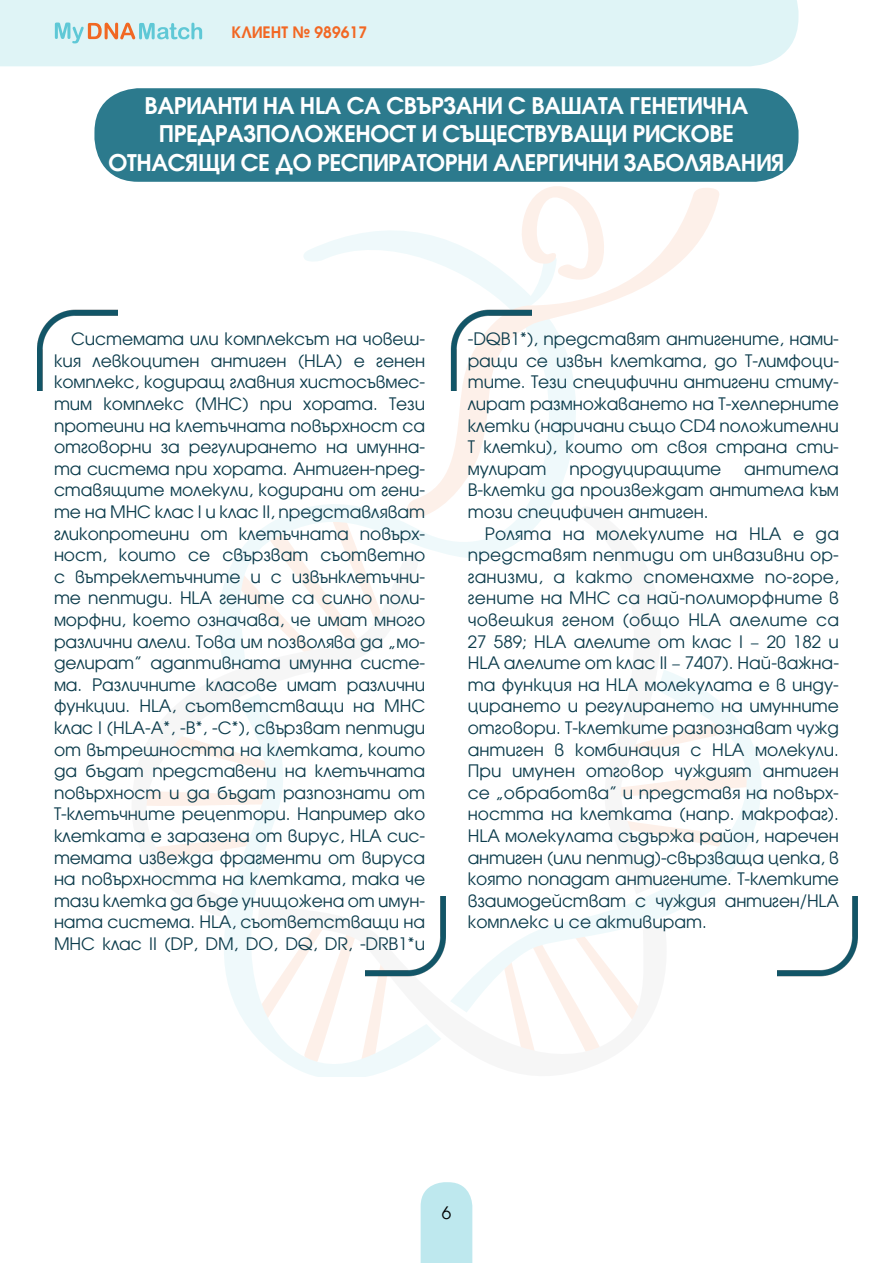
<style>
.page{position:relative;width:893px;height:1263px;background:#fff}
.page>*{position:absolute;margin:0;border:0;box-sizing:border-box;transform-origin:0 0}
.t1{font:700 24px/28.5px "Avanti";letter-spacing:-.02em;color:#fff;text-align:center}
.t2{font:18px/21.6px "Avanti B Normal";letter-spacing:-.005em;color:#0c3c4c;text-align:justify}
.t3{font:18px "Avanti B Normal";color:#000}
.t4{font:700 16.5px "Avanti";color:#f26723}
.s1{font-family:"Minion Pro"}
</style>
<div class="page">
<div style="left:0;top:0;width:798px;height:66px;background:#dff4f6"></div>
<svg style="left:55px;top:23px;width:147px;height:20px"></svg>
<svg style="left:625px;top:702px;width:136px;height:205px"></svg>
<svg style="left:621px;top:670px;width:99px;height:224px"></svg>
<svg style="left:451px;top:906px;width:234px;height:146px"></svg>
<svg style="left:224px;top:917px;width:217px;height:160px"></svg>
<svg style="left:146px;top:694px;width:137px;height:223px"></svg>
<svg style="left:304px;top:186px;width:258px;height:75px"></svg>
<svg style="left:219px;top:504px;width:323px;height:166px"></svg>
<svg style="left:406px;top:187px;width:313px;height:331px"></svg>
<div style="left:421px;top:1182px;width:51px;height:81px;background:#bee8ee"></div>
<div style="left:94px;top:88px;width:704px;height:94px;background:#2c7a8d;border-radius:44px"></div>
<img style="left:366px;top:896px;width:80px;height:81px">
<img style="left:778px;top:896px;width:80px;height:81px">
<img style="left:37px;top:309px;width:81px;height:81px">
<img style="left:451px;top:309px;width:80px;height:81px">
<p class="t4" style="left:232px;top:24px;width:137px">КЛИЕНТ ¹ 989617</p>
<h1 class="t1" style="left:109px;top:91px;width:677px">ВАРИАНТИ НА HLA СА СВЪРЗАНИ С ВАШАТА ГЕНЕТИЧНА<br>ПРЕДРАЗПОЛОЖЕНОСТ И СЪЩЕСТВУВАЩИ РИСКОВЕ<br>ОТНАСЯЩИ СЕ ДО РЕСПИРАТОРНИ АЛЕРГИЧНИ ЗАБОЛЯВАНИЯ</h1>
<p class="t2" style="left:54px;top:328px;width:373px;text-indent:17px">Системата или комплексът на човеш&shy;кия левкоцитен антиген (HLA) е генен комплекс, кодиращ главния хистосъвмес&shy;тим комплекс (MHC) при хората. Тези протеини на клетъчната повърхност са отговорни за регулирането на имунна&shy;та система при хората. Антиген-пред&shy;ставящите молекули, кодирани от гени&shy;те на МНС клас I и клас II, представляват гликопротеини от клетъчната повърх&shy;ност, които се свързват съответно с вътреклетъчните и с извънклетъчни&shy;те пептиди. HLA гените са силно поли&shy;морфни, което означава, че имат много различни алели. Това им позволява да “мо&shy;делират” адаптивната имунна систе&shy;ма. Различните класове имат различни функции. HLA, съответстващи на MHC клас I (HLA-A*, -B*, -C*), свързват пептиди от вътрешността на клетката, които да бъдат представени на клетъчната повърхност и да бъдат разпознати от Т-клетъчните рецептори. Например ако клетката е заразена от вирус, HLA сис&shy;темата извежда фрагменти от вируса на повърхността на клетката, така че тази клетка да бъде унищожена от имун&shy;ната система. HLA, съответстващи на МНС клас II (DP, DM, DO, DQ, DR, -DRB1*и</p>
<p class="t2" style="left:468px;top:328px;width:373px">-DQB1*), представят антигените, нами&shy;ращи се извън клетката, до Т-лимфоци&shy;тите. Тези специфични антигени стиму&shy;лират размножаването на Т-хелперните клетки (наричани също CD4 положителни Т клетки), които от своя страна сти&shy;мулират</p>
<p class="t2" style="left:468px;top:458px;width:373px;text-indent:277px">антитела В-клетки да произвеждат антитела към този специфичен антиген.</p>
<p class="t2" style="left:468px;top:523px;width:373px;text-indent:17px">Ролята на молекулите на HLA е да представят пептиди от инвазивни ор&shy;ганизми, а както споменахме по-горе, гените на МНС са най-полиморфните в човешкия геном (общо HLA алелите са 27 589; HLA алелите от клас I <span class="s1">–</span> 20 182 и HLA алелите от клас II <span class="s1">–</span> 7407). Най-важна&shy;та функция на HLA молекулата е в инду&shy;цирането и регулирането на имунните отговори. Т-клетките разпознават чужд антиген в комбинация с HLA молекули.<br>При имунен отговор чуждият антиген се “обработва” и представя на повърх&shy;ността на клетката (напр. макрофаг).<br>HLA молекулата съдържа район, наречен антиген (или пептид)-свързваща цепка, в която попадат антигените. Т-клетките взаимодействат с чуждия антиген/HLA комплекс и се активират.</p>
<p class="t2" style="left:569px;top:458px;width:153px">продуциращите</p>
<p class="t3" style="left:442px;top:1203px;width:11px">6</p>
</div>
